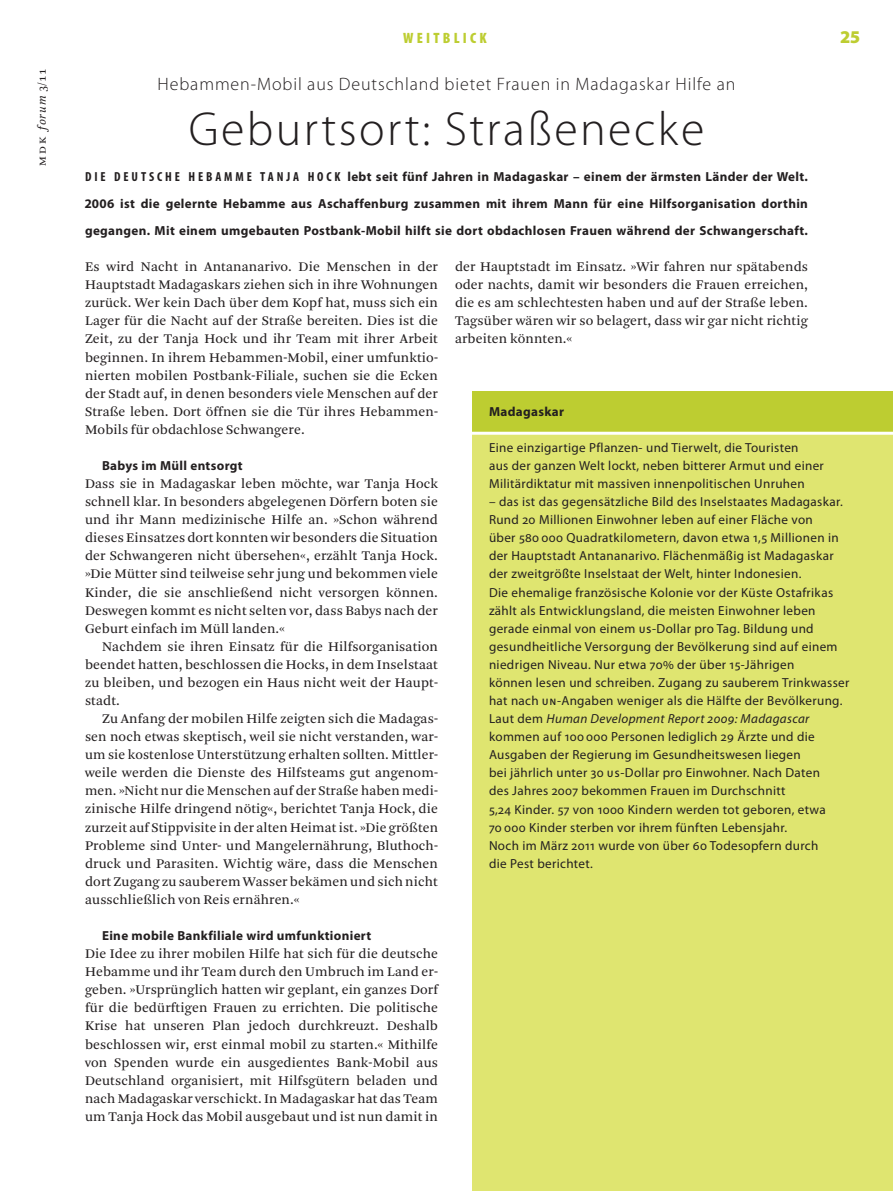
<style>
.page{position:relative;width:893px;height:1191px;background:#fff}
.page>*{position:absolute;margin:0;border:0;box-sizing:border-box;transform-origin:0 0}
._0_0_Titel{font:300 48px "Myriad Pro";letter-spacing:.05em;color:#231f20}
._0_1_Untertitel{font:300 18px "Myriad Pro";letter-spacing:.05em;color:#231f20}
.t1{font:900 18px "Myriad Pro";color:#bdcd31}
.t2{font:900 condensed 15px "Myriad Pro";letter-spacing:.215em;color:#bdcd31}
._1_1_Arnhem___Block{font:13.8px/18px "Arnhem Blond";letter-spacing:.01em;color:#231f20;text-align:justify}
._1_0_Arnhem___Block{font:13.8px/18.1px "Arnhem Blond";letter-spacing:.01em;color:#231f20;text-align:justify}
._2_1_Myriad___Text_o{font:13.2px/18px "Myriad Pro";letter-spacing:.025em;color:#231f20}
._2_3_Myriad___Lead{font:700 13.2px/27.2px "Myriad Pro";letter-spacing:.025em;color:#231f20;text-align:justify}
._2_4_Zwischenübersch{font:700 13.2px "Myriad Pro";letter-spacing:.025em;color:#231f20}
._3_3_1_Kasten_Titel{font:700 13.2px "Myriad Pro";letter-spacing:.025em;color:#231f20}
.t3{font:12px "Arnhem Blond";color:#231f20}
.s1{font-style:italic}
.s2{font-stretch:condensed}
.s3{font-weight:600;font-size:9.3px}
</style>
<div class="page">
<div style="left:472px;top:434px;width:421px;height:757px;background:#dfe570"></div>
<div style="left:472px;top:391px;width:421px;height:43px;background:#bdcd31"></div>
<hr style="left:471px;top:432px;width:422px;height:3px;background:#fff">
<p class="t3" style="left:35px;top:166px;width:99px;rotate:-90deg">mdk <span class="s1">forum</span> 3/11</p>
<p class="t2" style="left:403px;top:29px;width:85px">WEITBLICK</p>
<p class="t1" style="left:841px;top:26px;width:21px">25</p>
<p class="_0_1_Untertitel" style="left:158px;top:74px;width:579px">Hebammen-Mobil aus Deutschland bietet Frauen in Madagaskar Hilfe an</p>
<p class="_0_0_Titel" style="left:189px;top:102px;width:517px">Geburtsort: Straßenecke</p>
<p class="_2_3_Myriad___Lead" style="left:85px;top:163px;width:724px"><span class="s2">D I E D E U T S C H E H E B A M M E T A N J A H O C K</span> lebt seit fünf Jahren in Madagaskar – einem der ärmsten Länder der Welt.<br>2006 ist die gelernte Hebamme aus Aschaffenburg zusammen mit ihrem Mann für eine Hilfsorganisation dorthin gegangen. Mit einem umgebauten Postbank-Mobil hilft sie dort obdachlosen Frauen während der Schwangerschaft.</p>
<p class="_1_1_Arnhem___Block" style="left:85px;top:258px;width:354px">Es wird Nacht in Antananarivo. Die Menschen in der Hauptstadt Madagaskars ziehen sich in ihre Wohnungen zurück. Wer kein Dach über dem Kopf hat, muss sich ein Lager für die Nacht auf der Straße bereiten. Dies ist die Zeit, zu der Tanja Hock und ihr Team mit ihrer Arbeit beginnen. In ihrem Hebammen-Mobil, einer umfunktio&shy;nierten mobilen Postbank-Filiale, suchen sie die Ecken der Stadt auf, in denen besonders viele Menschen auf der Straße leben. Dort öffnen sie die Tür ihres Hebammen-Mobils für obdachlose Schwangere.</p>
<p class="_2_4_Zwischenübersch" style="left:102px;top:458px;width:142px">Babys im Müll entsorgt</p>
<p class="_1_1_Arnhem___Block" style="left:85px;top:475px;width:354px">Dass sie in Madagaskar leben möchte, war Tanja Hock schnell klar. In besonders abgelegenen Dörfern boten sie und ihr Mann medizinische Hilfe an. »Schon während dieses Einsatzes dort konnten wir besonders die Situation der Schwangeren nicht übersehen«, erzählt Tanja Hock. »Die Mütter sind teilweise sehr jung und bekommen viele Kinder, die sie anschließend nicht versorgen können.<br>Deswegen kommt es nicht selten vor, dass Babys nach der Geburt einfach im Müll landen.«</p>
<p class="_1_0_Arnhem___Block" style="left:85px;top:637px;width:354px;text-indent:17px">Nachdem sie ihren Einsatz für die Hilfsorganisation beendet hatten, beschlossen die Hocks, in dem Inselstaat zu bleiben, und bezogen ein Haus nicht weit der Haupt&shy;stadt.</p>
<p class="_1_0_Arnhem___Block" style="left:85px;top:710px;width:354px;text-indent:17px">Zu Anfang der mobilen Hilfe zeigten sich die Madagas&shy;sen noch etwas skeptisch, weil sie nicht verstanden, war&shy;um sie kostenlose Unterstützung erhalten sollten. Mittler&shy;weile werden die Dienste des Hilfsteams gut angenom&shy;men. »Nicht nur die Menschen auf der Straße haben medi&shy;zinische Hilfe dringend nötig«, berichtet Tanja Hock, die zurzeit auf Stippvisite in der alten Heimat ist. »Die größten Probleme sind Unter- und Mangelernährung, Bluthoch&shy;druck und Parasiten. Wichtig wäre, dass die Menschen dort Zugang zu sauberem Wasser bekämen und sich nicht ausschließlich von Reis ernähren.«</p>
<p class="_2_4_Zwischenübersch" style="left:102px;top:928px;width:271px">Eine mobile Bankfiliale wird umfunktioniert</p>
<p class="_1_1_Arnhem___Block" style="left:85px;top:945px;width:355px">Die Idee zu ihrer mobilen Hilfe hat sich für die deutsche Hebamme und ihr Team durch den Umbruch im Land er&shy;geben. »Ursprünglich hatten wir geplant, ein ganzes Dorf für die bedürftigen Frauen zu errichten. Die politische Krise hat unseren Plan jedoch durchkreuzt. Deshalb beschlossen wir, erst einmal mobil zu starten.« Mithilfe von Spenden wurde ein ausgedientes Bank-Mobil aus Deutschland organisiert, mit Hilfsgütern beladen und nach Madagaskar verschickt. In Madagaskar hat das Team um Tanja Hock das Mobil ausgebaut und ist nun damit in</p>
<p class="_1_1_Arnhem___Block" style="left:455px;top:258px;width:355px">der Hauptstadt im Einsatz. »Wir fahren nur spätabends oder nachts, damit wir besonders die Frauen erreichen, die es am schlechtesten haben und auf der Straße leben.<br>Tagsüber wären wir so belagert, dass wir gar nicht richtig arbeiten könnten.«</p>
<p class="_3_3_1_Kasten_Titel" style="left:489px;top:404px;width:77px">Madagaskar</p>
<p class="_2_1_Myriad___Text_o" style="left:489px;top:438px;width:336px">Eine einzigartige Pflanzen- und Tierwelt, die Touristen<br>aus der ganzen Welt lockt, neben bitterer Armut und einer<br>Militärdiktatur mit massiven innenpolitischen Unruhen</p>
<p class="_2_1_Myriad___Text_o" style="left:489px;top:492px;width:362px">– das ist das gegensätzliche Bild des Inselstaates Madagaskar.<br>Rund 20 Millionen Einwohner leben auf einer Fläche von<br>über 580 000 Quadratkilometern, davon etwa 1,5 Millionen in der Hauptstadt Antananarivo. Flächenmäßig ist Madagaskar der zweitgrößte Inselstaat der Welt, hinter Indonesien.<br>Die ehemalige französische Kolonie vor der Küste Ostafrikas zählt als Entwicklungsland, die meisten Einwohner leben gerade einmal von einem <span class="s3">US</span>-Dollar pro Tag. Bildung und gesundheitliche Versorgung der Bevölkerung sind auf einem niedrigen Niveau. Nur etwa 70% der über 15-Jährigen<br>können lesen und schreiben. Zugang zu sauberem Trinkwasser hat nach <span class="s3">UN</span>-Angaben weniger als die Hälfte der Bevölkerung.<br>Laut dem <span class="s1">Human Development Report 2009: Madagascar </span>kommen auf 100 000 Personen lediglich 29 Ärzte und die Ausgaben der Regierung im Gesundheitswesen liegen<br>bei jährlich unter 30 <span class="s3">US</span>-Dollar pro Einwohner. Nach Daten<br>des Jahres 2007 bekommen Frauen im Durchschnitt<br>5,24 Kinder. 57 von 1000 Kindern werden tot geboren, etwa<br>70 000 Kinder sterben vor ihrem fünften Lebensjahr.<br>Noch im März 2011 wurde von über 60 Todesopfern durch<br>die Pest berichtet.</p>
</div>
